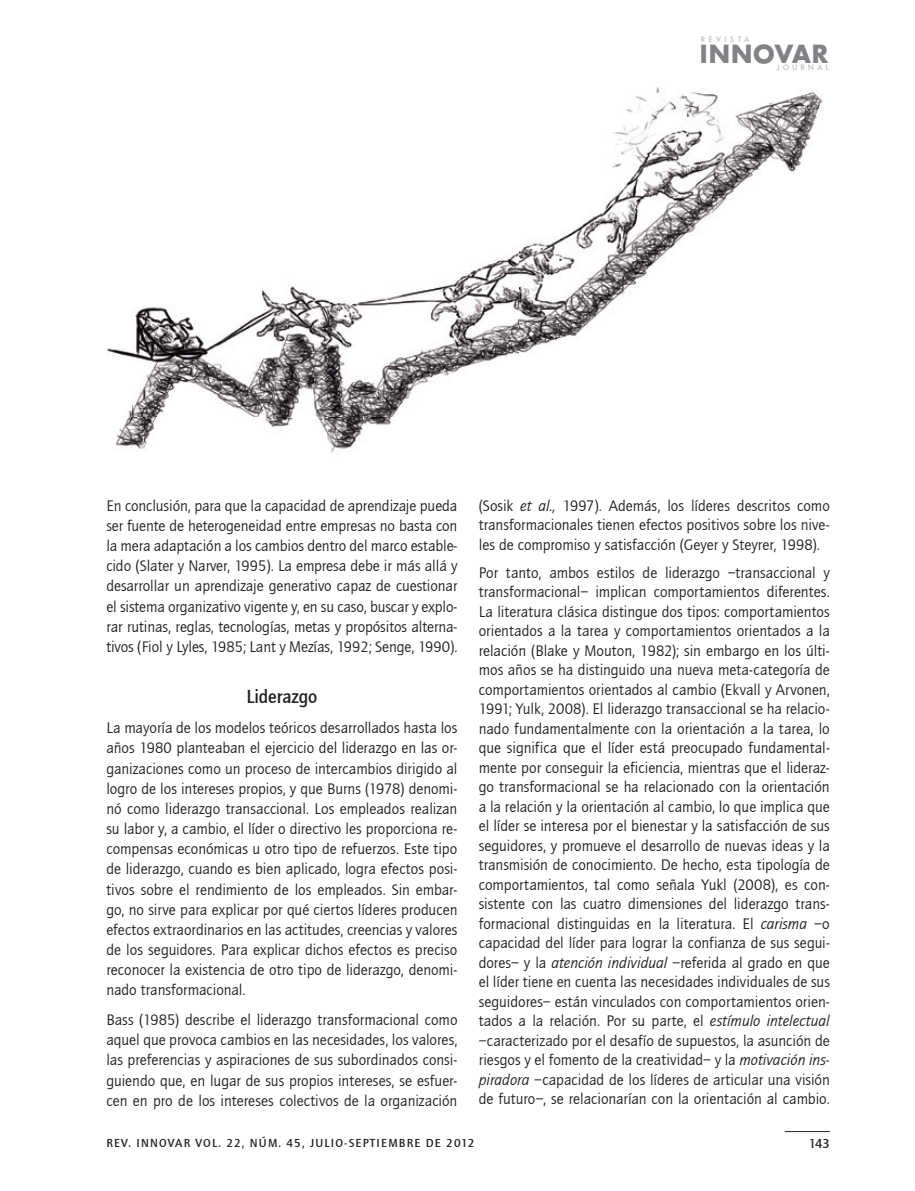
<style>
.page{position:relative;width:915px;height:1191px;background:#fff}
.page>*{position:absolute;margin:0;border:0;box-sizing:border-box;transform-origin:0 0}
.t1{font:700 27.3px "Futura TEE";letter-spacing:.005em;color:#808285}
.t2{font:19.5px "Quay Sans Md ITCTT";color:#231f20;scale:.95 1}
.t3{font:15.75px/19.5px "Quay Sans ITCTT Book";letter-spacing:-.005em;color:#231f20;text-align:justify}
.t4{font:13.5px "Quay Sans Md ITCTT";color:#231f20}
.t5{font:12px "Quay Sans Md ITCTT";letter-spacing:.1em;color:#231f20}
.t6{font:500 8.25px "Futura TEE";letter-spacing:.36em;color:#bcbdc0}
.t7{font:500 8.25px "Futura TEE";letter-spacing:.4em;color:#bcbdc0}
.s1{font-style:italic}
</style>
<div class="page">
<hr style="left:784px;top:1131px;width:45px;height:1px;background:#231f20">
<img style="left:107px;top:86px;width:716px;height:367px">
<p class="t7" style="left:700px;top:34px;width:50px">REVISTA</p>
<h1 class="t1" style="left:699px;top:37px;width:130px">INNOVAR</h1>
<p class="t6" style="left:776px;top:62px;width:53px">JOURNAL</p>
<p class="t3" style="left:106px;top:496px;width:352px;line-height:20.1px">En conclusión, para que la capacidad de aprendizaje pueda ser fuente de heterogeneidad entre empresas no basta con la mera adaptación a los cambios dentro del marco estable&shy;cido (Slater y Narver, 1995). La empresa debe ir más allá y desarrollar un aprendizaje generativo capaz de cuestionar el sistema organizativo vigente y, en su caso, buscar y explo&shy;rar rutinas, reglas, tecnologías, metas y propósitos alterna&shy;tivos (Fiol y Lyles, 1985; Lant y Mezías, 1992; Senge, 1990).</p>
<p class="t2" style="left:246px;top:686px;width:76px">LIDERAZGO</p>
<p class="t3" style="left:106px;top:718px;width:352px;line-height:20.1px">La mayoría de los modelos teóricos desarrollados hasta los años 1980 planteaban el ejercicio del liderazgo en las or&shy;ganizaciones como un proceso de intercambios dirigido al logro de los intereses propios, y que Burns (1978) denomi&shy;nó como liderazgo transaccional. Los empleados realizan su labor y, a cambio, el líder o directivo les proporciona re&shy;compensas económicas u otro tipo de refuerzos. Este tipo de liderazgo, cuando es bien aplicado, logra efectos posi&shy;tivos sobre el rendimiento de los empleados. Sin embar&shy;go, no sirve para explicar por qué ciertos líderes producen efectos extraordinarios en las actitudes, creencias y valores de los seguidores. Para explicar dichos efectos es preciso reconocer la existencia de otro tipo de liderazgo, denomi&shy;nado transformacional.</p>
<p class="t3" style="left:106px;top:1010px;width:352px;line-height:20.1px">Bass (1985) describe el liderazgo transformacional como aquel que provoca cambios en las necesidades, los valores, las preferencias y aspiraciones de sus subordinados consi&shy;guiendo que, en lugar de sus propios intereses, se esfuer&shy;cen en pro de los intereses colectivos de la organización</p>
<p class="t3" style="left:478px;top:496px;width:352px">(Sosik <span class="s1">et al.,</span> 1997). Además, los líderes descritos como transformacionales tienen efectos positivos sobre los nive&shy;les de compromiso y satisfacción (Geyer y Steyrer, 1998).</p>
<p class="t3" style="left:478px;top:563px;width:352px">Por tanto, ambos estilos de liderazgo –transaccional y transformacional– implican comportamientos diferentes.<br>La literatura clásica distingue dos tipos: comportamientos orientados a la tarea y comportamientos orientados a la relación (Blake y Mouton, 1982); sin embargo en los últi&shy;mos años se ha distinguido una nueva meta-categoría de comportamientos orientados al cambio (Ekvall y Arvonen, 1991; Yulk, 2008). El liderazgo transaccional se ha relacio&shy;nado fundamentalmente con la orientación a la tarea, lo que significa que el líder está preocupado fundamental&shy;mente por conseguir la eficiencia, mientras que el lideraz&shy;go transformacional se ha relacionado con la orientación a la relación y la orientación al cambio, lo que implica que el líder se interesa por el bienestar y la satisfacción de sus seguidores, y promueve el desarrollo de nuevas ideas y la transmisión de conocimiento. De hecho, esta tipología de comportamientos, tal como señala Yukl (2008), es con&shy;sistente con las cuatro dimensiones del liderazgo trans&shy;formacional distinguidas en la literatura. El <span class="s1">carisma</span> –o capacidad del líder para lograr la confianza de sus segui&shy;dores– y la <span class="s1">atención individual</span> –referida al grado en que el líder tiene en cuenta las necesidades individuales de sus seguidores– están vinculados con comportamientos orien&shy;tados a la relación. Por su parte, el <span class="s1">estímulo intelectual </span>–caracterizado por el desafío de supuestos, la asunción de riesgos y el fomento de la creatividad– y la <span class="s1">motivación ins&shy;piradora</span> –capacidad de los líderes de articular una visión de futuro–, se relacionarían con la orientación al cambio.</p>
<p class="t5" style="left:106px;top:1136px;width:369px">REV. INNOVAR VOL. 22, NÚM. 45, JULIO-SEPTIEMBRE DE 2012</p>
<p class="t4" style="left:808px;top:1136px;width:23px">143</p>
</div>
